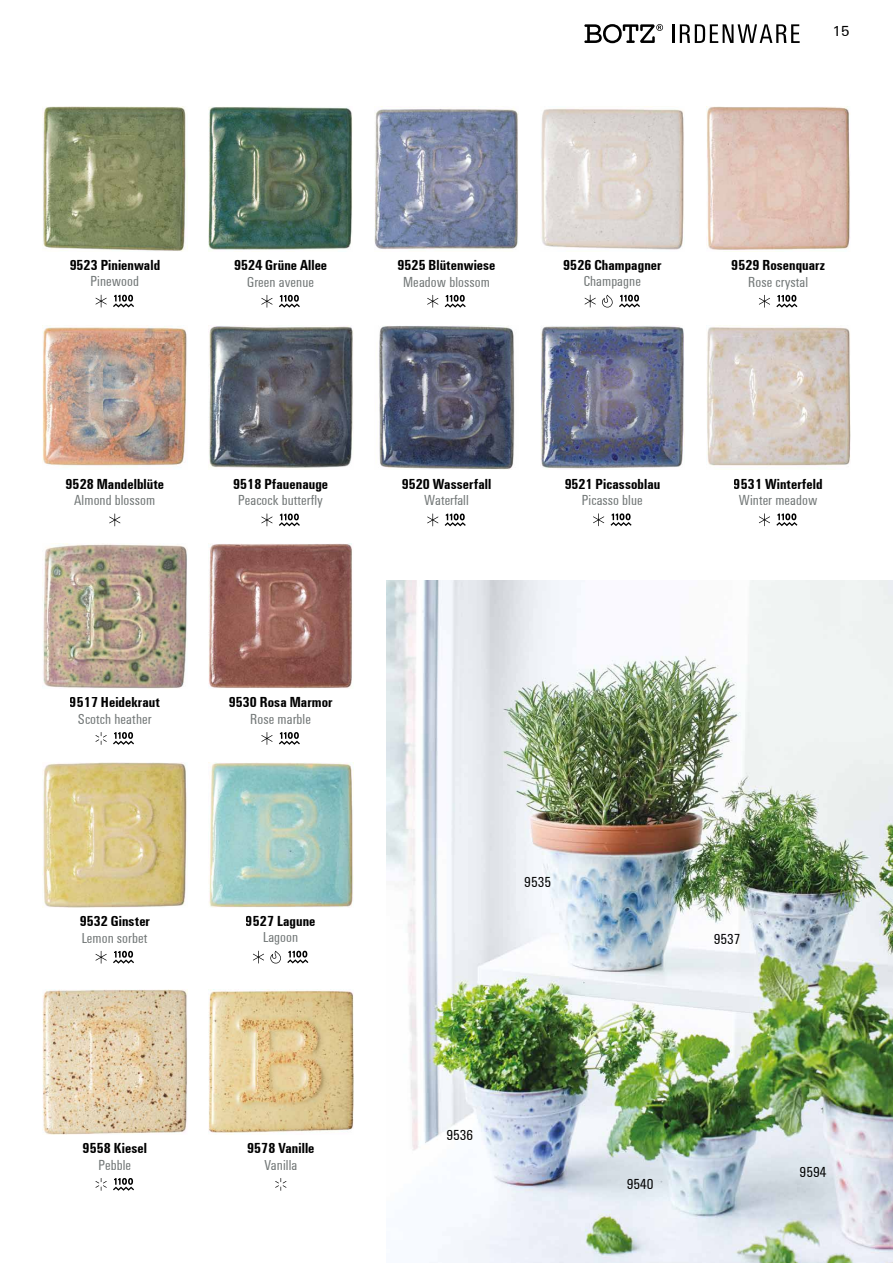
<style>
.page{position:relative;width:893px;height:1263px;background:#fff}
.page>*{position:absolute;margin:0;border:0;box-sizing:border-box;transform-origin:0 0}
.t1{font:700 15px "Weidmueller Condensed";letter-spacing:.005em;color:#000}
.t2{font:15px "Weidmueller Condensed";letter-spacing:.005em;color:#727777}
.t3{font:15px "Weidmueller Condensed";color:#000}
.t4{font:15px "Weidmueller";color:#000}
</style>
<div class="page">
<img style="left:43px;top:544px;width:144px;height:144px">
<svg style="left:95px;top:732px;width:12px;height:13px"></svg>
<svg style="left:113px;top:732px;width:21px;height:13px"></svg>
<img style="left:707px;top:325px;width:144px;height:141px">
<svg style="left:759px;top:513px;width:11px;height:13px"></svg>
<svg style="left:776px;top:513px;width:21px;height:13px"></svg>
<img style="left:706px;top:107px;width:144px;height:143px">
<svg style="left:759px;top:295px;width:11px;height:13px"></svg>
<svg style="left:776px;top:295px;width:21px;height:13px"></svg>
<img style="left:43px;top:325px;width:144px;height:141px">
<svg style="left:109px;top:514px;width:11px;height:12px"></svg>
<img style="left:374px;top:108px;width:145px;height:141px">
<svg style="left:427px;top:295px;width:11px;height:13px"></svg>
<svg style="left:445px;top:295px;width:21px;height:13px"></svg>
<img style="left:208px;top:107px;width:145px;height:143px">
<svg style="left:261px;top:295px;width:12px;height:13px"></svg>
<svg style="left:279px;top:295px;width:21px;height:13px"></svg>
<img style="left:541px;top:108px;width:143px;height:142px">
<svg style="left:585px;top:295px;width:11px;height:12px"></svg>
<svg style="left:602px;top:295px;width:11px;height:12px"></svg>
<svg style="left:619px;top:295px;width:21px;height:12px"></svg>
<img style="left:379px;top:326px;width:136px;height:144px">
<svg style="left:427px;top:514px;width:11px;height:12px"></svg>
<svg style="left:445px;top:513px;width:21px;height:13px"></svg>
<img style="left:208px;top:325px;width:145px;height:143px">
<svg style="left:261px;top:514px;width:12px;height:12px"></svg>
<svg style="left:279px;top:513px;width:21px;height:13px"></svg>
<img style="left:540px;top:326px;width:145px;height:143px">
<svg style="left:593px;top:513px;width:11px;height:13px"></svg>
<svg style="left:610px;top:513px;width:22px;height:13px"></svg>
<img style="left:387px;top:580px;width:506px;height:683px">
<img style="left:209px;top:544px;width:143px;height:144px">
<svg style="left:261px;top:732px;width:12px;height:13px"></svg>
<svg style="left:279px;top:732px;width:21px;height:13px"></svg>
<img style="left:43px;top:763px;width:144px;height:144px">
<svg style="left:95px;top:951px;width:12px;height:13px"></svg>
<svg style="left:113px;top:951px;width:21px;height:13px"></svg>
<img style="left:209px;top:763px;width:144px;height:144px">
<svg style="left:253px;top:951px;width:11px;height:12px"></svg>
<svg style="left:270px;top:951px;width:38px;height:12px"></svg>
<img style="left:43px;top:107px;width:143px;height:144px">
<svg style="left:95px;top:295px;width:12px;height:12px"></svg>
<svg style="left:113px;top:295px;width:21px;height:12px"></svg>
<svg style="left:584px;top:24px;width:79px;height:19px"></svg>
<svg style="left:673px;top:24px;width:127px;height:19px"></svg>
<img style="left:43px;top:990px;width:144px;height:144px">
<svg style="left:95px;top:1178px;width:12px;height:13px"></svg>
<svg style="left:113px;top:1178px;width:21px;height:13px"></svg>
<img style="left:209px;top:990px;width:144px;height:143px">
<svg style="left:275px;top:1178px;width:11px;height:13px"></svg>
<p class="t4" style="left:832px;top:21px;width:20px">15</p>
<p class="t1" style="left:69px;top:254px;width:92px">9523 Pinienwald</p>
<p class="t2" style="left:91px;top:272px;width:50px">Pinewood</p>
<p class="t1" style="left:234px;top:254px;width:95px">9524 Grüne Allee</p>
<p class="t2" style="left:247px;top:272px;width:68px">Green avenue</p>
<p class="t1" style="left:397px;top:254px;width:100px">9525 Blütenwiese</p>
<p class="t2" style="left:403px;top:272px;width:88px">Meadow blossom</p>
<p class="t1" style="left:563px;top:254px;width:100px">9526 Champagner</p>
<p class="t2" style="left:584px;top:272px;width:59px">Champagne</p>
<p class="t1" style="left:731px;top:254px;width:95px">9529 Rosenquarz</p>
<p class="t2" style="left:748px;top:272px;width:61px">Rose crystal</p>
<p class="t1" style="left:66px;top:473px;width:100px">9528 Mandelblüte</p>
<p class="t2" style="left:74px;top:491px;width:83px">Almond blossom</p>
<p class="t1" style="left:233px;top:473px;width:97px">9518 Pfauenauge</p>
<p class="t2" style="left:238px;top:491px;width:86px">Peacock butterfly</p>
<p class="t1" style="left:402px;top:473px;width:91px">9520 Wasserfall</p>
<p class="t2" style="left:424px;top:491px;width:46px">Waterfall</p>
<p class="t1" style="left:564px;top:473px;width:97px">9521 Picassoblau</p>
<p class="t2" style="left:582px;top:490px;width:62px">Picasso blue</p>
<p class="t1" style="left:734px;top:473px;width:90px">9531 Winterfeld</p>
<p class="t2" style="left:739px;top:490px;width:80px">Winter meadow</p>
<p class="t1" style="left:70px;top:692px;width:92px">9517 Heidekraut</p>
<p class="t2" style="left:78px;top:709px;width:75px">Scotch heather</p>
<p class="t1" style="left:229px;top:692px;width:105px">9530 Rosa Marmor</p>
<p class="t2" style="left:250px;top:709px;width:62px">Rose marble</p>
<p class="t3" style="left:524px;top:872px;width:28px">9535</p>
<p class="t1" style="left:80px;top:910px;width:72px">9532 Ginster</p>
<p class="t2" style="left:82px;top:928px;width:67px">Lemon sorbet</p>
<p class="t1" style="left:246px;top:910px;width:71px">9527 Lagune</p>
<p class="t2" style="left:263px;top:928px;width:37px">Lagoon</p>
<p class="t3" style="left:714px;top:930px;width:28px">9537</p>
<p class="t3" style="left:446px;top:1125px;width:28px">9536</p>
<p class="t1" style="left:83px;top:1137px;width:66px">9558 Kiesel</p>
<p class="t2" style="left:98px;top:1155px;width:34px">Pebble</p>
<p class="t1" style="left:247px;top:1137px;width:69px">9578 Vanille</p>
<p class="t2" style="left:264px;top:1155px;width:34px">Vanilla</p>
<p class="t3" style="left:627px;top:1174px;width:28px">9540</p>
<p class="t3" style="left:800px;top:1163px;width:28px">9594</p>
</div>
